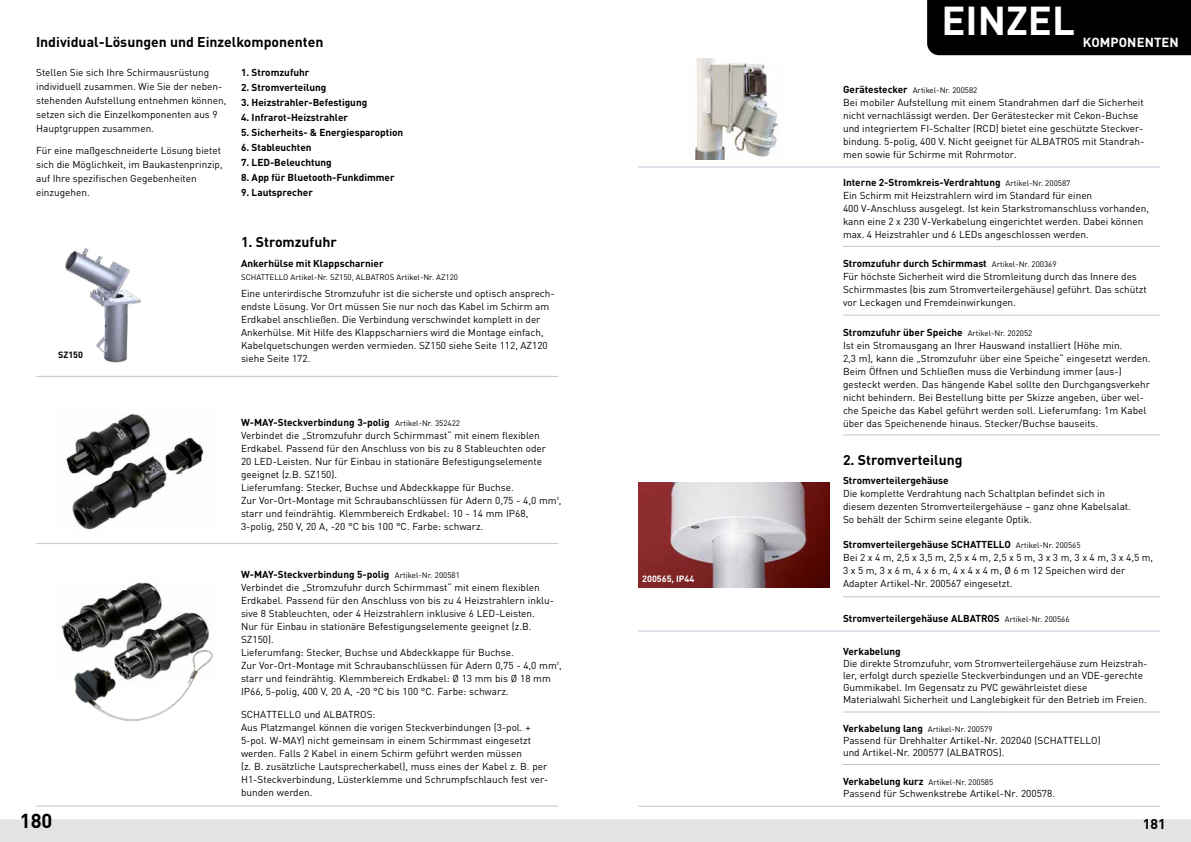
<style>
.page{position:relative;width:1191px;height:842px;background:#fff}
.page>*{position:absolute;margin:0;border:0;box-sizing:border-box;transform-origin:0 0}
.t1{font:700 39.8px "DINOT";color:#fff}
.t2{font:700 20px "DINOT";color:#000}
.t3{font:700 14px "DINOT";color:#000}
.t4{font:700 13px "DINOT";letter-spacing:.01em;color:#fff}
.t5{font:10px/13px "DINOT";color:#000}
.t6{font:700 10px "DINOT";color:#000}
.t7{font:700 9px "DINOT";color:#fff}
.t8{font:700 9px "DINOT";color:#000}
.t9{font:8px "DINOT";color:#000}
.s1{font-weight:700}
.s2{font-size:8px}
.s3{font-weight:700;font-size:10px}
.s4{font-weight:400;font-size:8px}
</style>
<div class="page">
<img style="left:695px;top:59px;width:83px;height:100px">
<img style="left:66px;top:413px;width:140px;height:117px">
<img style="left:638px;top:483px;width:191px;height:104px">
<img style="left:65px;top:248px;width:76px;height:115px">
<hr style="left:36px;top:806px;width:522px;height:1px;background:#c8c0d5">
<hr style="left:36px;top:376px;width:522px;height:1px;background:#c8c0d5">
<hr style="left:36px;top:543px;width:522px;height:1px;background:#c8c0d5">
<img style="left:93px;top:582px;width:69px;height:22px">
<hr style="left:638px;top:806px;width:522px;height:1px;background:#c8c0d5">
<hr style="left:638px;top:167px;width:522px;height:1px;background:#c8c0d5">
<hr style="left:843px;top:246px;width:317px;height:1px;background:#c8c0d5">
<hr style="left:843px;top:315px;width:317px;height:1px;background:#c8c0d5">
<hr style="left:843px;top:435px;width:317px;height:1px;background:#c8c0d5">
<hr style="left:638px;top:631px;width:522px;height:1px;background:#c8c0d5">
<hr style="left:843px;top:596px;width:317px;height:1px;background:#c8c0d5">
<hr style="left:843px;top:712px;width:317px;height:1px;background:#c8c0d5">
<hr style="left:842px;top:764px;width:318px;height:1px;background:#c8c0d5">
<div style="left:927px;top:0;width:264px;height:55px;background:#000"></div>
<img style="left:61px;top:604px;width:152px;height:117px">
<div style="left:0;top:819px;width:1191px;height:23px;background:#e3e3e3"></div>
<h3 class="t3" style="left:36px;top:31px;width:289px">Individual-Lösungen und Einzelkomponenten</h3>
<p class="t5" style="left:36px;top:64px;width:192px;line-height:14px">Stellen Sie sich Ihre Schirmausrüstung individuell zusammen. Wie Sie der neben&shy;stehenden Aufstellung entnehmen können, setzen sich die Einzelkomponenten aus 9<br>Hauptgruppen zusammen.</p>
<p class="t5" style="left:36px;top:142px;width:188px;line-height:14px">Für eine maßgeschneiderte Lösung bietet sich die Möglichkeit, im Baukastenprinzip, auf Ihre spezifischen Gegebenheiten einzugehen.</p>
<p class="t6" style="left:241px;top:64px;width:70px">1. Stromzufuhr</p>
<p class="t6" style="left:241px;top:79px;width:87px">2. Stromverteilung</p>
<p class="t6" style="left:241px;top:94px;width:128px">3. Heizstrahler-Befestigung</p>
<p class="t6" style="left:241px;top:109px;width:109px">4. Infrarot-Heizstrahler</p>
<p class="t6" style="left:241px;top:124px;width:164px">5. Sicherheits- &amp; Energiesparoption</p>
<p class="t6" style="left:241px;top:139px;width:72px">6. Stableuchten</p>
<p class="t6" style="left:241px;top:154px;width:92px">7. LED-Beleuchtung</p>
<p class="t6" style="left:241px;top:169px;width:155px">8. App für Bluetooth-Funkdimmer</p>
<p class="t6" style="left:241px;top:184px;width:73px">9. Lautsprecher</p>
<p class="t8" style="left:58px;top:348px;width:26px">SZ150</p>
<h3 class="t3" style="left:241px;top:231px;width:97px">1. Stromzufuhr</h3>
<p class="t6" style="left:241px;top:256px;width:144px">Ankerhülse mit Klappscharnier</p>
<p class="t9" style="left:241px;top:271px;width:218px">SCHATTELLO Artikel-Nr. SZ150, ALBATROS Artikel-Nr. AZ120</p>
<p class="t5" style="left:241px;top:287px;width:315px">Eine unterirdische Stromzufuhr ist die sicherste und optisch ansprech&shy;endste Lösung. Vor Ort müssen Sie nur noch das Kabel im Schirm am Erdkabel anschließen. Die Verbindung verschwindet komplett in der Ankerhülse. Mit Hilfe des Klappscharniers wird die Montage einfach, Kabelquetschungen werden vermieden. SZ150 siehe Seite 112, AZ120 siehe Seite 172.</p>
<p class="t5" style="left:241px;top:415px;width:322px"><span class="s1">W-MAY-Steckverbindung 3-polig</span> <span class="s2">Artikel-Nr. 352422<br></span>Verbindet die „Stromzufuhr durch Schirmmast“ mit einem flexiblen Erdkabel. Passend für den Anschluss von bis zu 8 Stableuchten oder<br>20 LED-Leisten. Nur für Einbau in stationäre Befestigungselemente geeignet (z.B. SZ150).<br>Lieferumfang: Stecker, Buchse und Abdeckkappe für Buchse.<br>Zur Vor-Ort-Montage mit Schraubanschlüssen für Adern 0,75 - 4,0 mm², starr und feindrähtig. Klemmbereich Erdkabel: 10 - 14 mm IP68, 3-polig, 250 V, 20 A, -20 °C bis 100 °C. Farbe: schwarz.</p>
<p class="t5" style="left:241px;top:568px;width:322px"><span class="s1">W-MAY-Steckverbindung 5-polig</span> <span class="s2">Artikel-Nr. 200581<br></span>Verbindet die „Stromzufuhr durch Schirmmast“ mit einem flexiblen Erdkabel. Passend für den Anschluss von bis zu 4 Heizstrahlern inklu&shy;sive 8 Stableuchten, oder 4 Heizstrahlern inklusive 6 LED-Leisten.<br>Nur für Einbau in stationäre Befestigungselemente geeignet (z.B.<br>SZ150).<br>Lieferumfang: Stecker, Buchse und Abdeckkappe für Buchse.<br>Zur Vor-Ort-Montage mit Schraubanschlüssen für Adern 0,75 - 4,0 mm², starr und feindrähtig. Klemmbereich Erdkabel: Ø 13 mm bis Ø 18 mm IP66, 5-polig, 400 V, 20 A, -20 °C bis 100 °C. Farbe: schwarz.</p>
<p class="t5" style="left:241px;top:708px;width:309px">SCHATTELLO und ALBATROS:<br>Aus Platzmangel können die vorigen Steckverbindungen (3-pol. + 5-pol. W-MAY) nicht gemeinsam in einem Schirmmast eingesetzt werden. Falls 2 Kabel in einem Schirm geführt werden müssen<br>(z. B. zusätzliche Lautsprecherkabel), muss eines der Kabel z. B. per H1-Steckverbindung, Lüsterklemme und Schrumpfschlauch fest ver&shy;bunden werden.</p>
<p class="t7" style="left:642px;top:572px;width:54px">200565, IP44</p>
<h1 class="t1" style="left:941px;top:-11px;width:135px">EINZEL</h1>
<h3 class="t4" style="left:1082px;top:32px;width:98px">KOMPONENTEN</h3>
<p class="t9" style="left:843px;top:84px;width:136px"><span class="s3">Gerätestecker</span> Artikel-Nr. 200582</p>
<p class="t5" style="left:843px;top:95px;width:303px">Bei mobiler Aufstellung mit einem Standrahmen darf die Sicherheit nicht vernachlässigt werden. Der Gerätestecker mit Cekon-Buchse und integriertem FI-Schalter (RCD) bietet eine geschützte Steckver&shy;bindung. 5-polig, 400 V. Nicht geeignet für ALBATROS mit Standrah&shy;men sowie für Schirme mit Rohrmotor.</p>
<p class="t5" style="left:843px;top:175px;width:307px"><span class="s1">Interne 2-Stromkreis-Verdrahtung</span> <span class="s2">Artikel-Nr. 200587<br></span>Ein Schirm mit Heizstrahlern wird im Standard für einen<br>400 V-Anschluss ausgelegt. Ist kein Starkstromanschluss vorhanden, kann eine 2 x 230 V-Verkabelung eingerichtet werden. Dabei können max. 4 Heizstrahler und 6 LEDs angeschlossen werden.</p>
<p class="t5" style="left:843px;top:256px;width:305px"><span class="s1">Stromzufuhr durch Schirmmast</span> <span class="s2">Artikel-Nr. 200369<br></span>Für höchste Sicherheit wird die Stromleitung durch das Innere des Schirmmastes (bis zum Stromverteilergehäuse) geführt. Das schützt vor Leckagen und Fremdeinwirkungen.</p>
<p class="t5" style="left:843px;top:325px;width:309px"><span class="s1">Stromzufuhr über Speiche</span> <span class="s2">Artikel-Nr. 202052<br></span>Ist ein Stromausgang an Ihrer Hauswand installiert (Höhe min.<br>2,3 m), kann die „Stromzufuhr über eine Speiche“ eingesetzt werden.<br>Beim Öffnen und Schließen muss die Verbindung immer (aus-) gesteckt werden. Das hängende Kabel sollte den Durchgangsverkehr nicht behindern. Bei Bestellung bitte per Skizze angeben, über wel&shy;che Speiche das Kabel geführt werden soll. Lieferumfang: 1m Kabel über das Speichenende hinaus. Stecker/Buchse bauseits.</p>
<h3 class="t3" style="left:843px;top:449px;width:121px">2. Stromverteilung</h3>
<p class="t6" style="left:843px;top:472px;width:107px">Stromverteilergehäuse</p>
<p class="t5" style="left:843px;top:486px;width:289px">Die komplette Verdrahtung nach Schaltplan befindet sich in diesem dezenten Stromverteilergehäuse – ganz ohne Kabelsalat.<br>So behält der Schirm seine elegante Optik.</p>
<p class="t5" style="left:843px;top:537px;width:312px"><span class="s1">Stromverteilergehäuse SCHATTELLO</span> <span class="s2">Artikel-Nr. 200565<br></span>Bei 2 x 4 m, 2,5 x 3,5 m, 2,5 x 4 m, 2,5 x 5 m, 3 x 3 m, 3 x 4 m, 3 x 4,5 m, 3 x 5 m, 3 x 6 m, 4 x 6 m, 4 x 4 x 4 m, Ø 6 m 12 Speichen wird der Adapter Artikel-Nr. 200567 eingesetzt.</p>
<p class="t6" style="left:843px;top:611px;width:228px">Stromverteilergehäuse ALBATROS <span class="s4">Artikel-Nr. 200566</span></p>
<p class="t6" style="left:843px;top:644px;width:59px">Verkabelung</p>
<p class="t5" style="left:843px;top:657px;width:306px;line-height:12px">Die direkte Stromzufuhr, vom Stromverteilergehäuse zum Heizstrah&shy;ler, erfolgt durch spezielle Steckverbindungen und an VDE-gerechte Gummikabel. Im Gegensatz zu PVC gewährleistet diese Materialwahl Sicherheit und Langlebigkeit für den Betrieb im Freien.</p>
<p class="t9" style="left:843px;top:723px;width:151px"><span class="s3">Verkabelung lang</span> Artikel-Nr. 200579</p>
<p class="t5" style="left:843px;top:734px;width:259px;line-height:12px">Passend für Drehhalter Artikel-Nr. 202040 (SCHATTELLO) und Artikel-Nr. 200577 (ALBATROS).</p>
<p class="t9" style="left:843px;top:776px;width:152px"><span class="s3">Verkabelung kurz</span> Artikel-Nr. 200585</p>
<p class="t5" style="left:843px;top:787px;width:213px">Passend für Schwenkstrebe Artikel-Nr. 200578.</p>
<h2 class="t2" style="left:20px;top:805px;width:34px">180</h2>
<h3 class="t3" style="left:1142px;top:813px;width:24px">181</h3>
</div>
